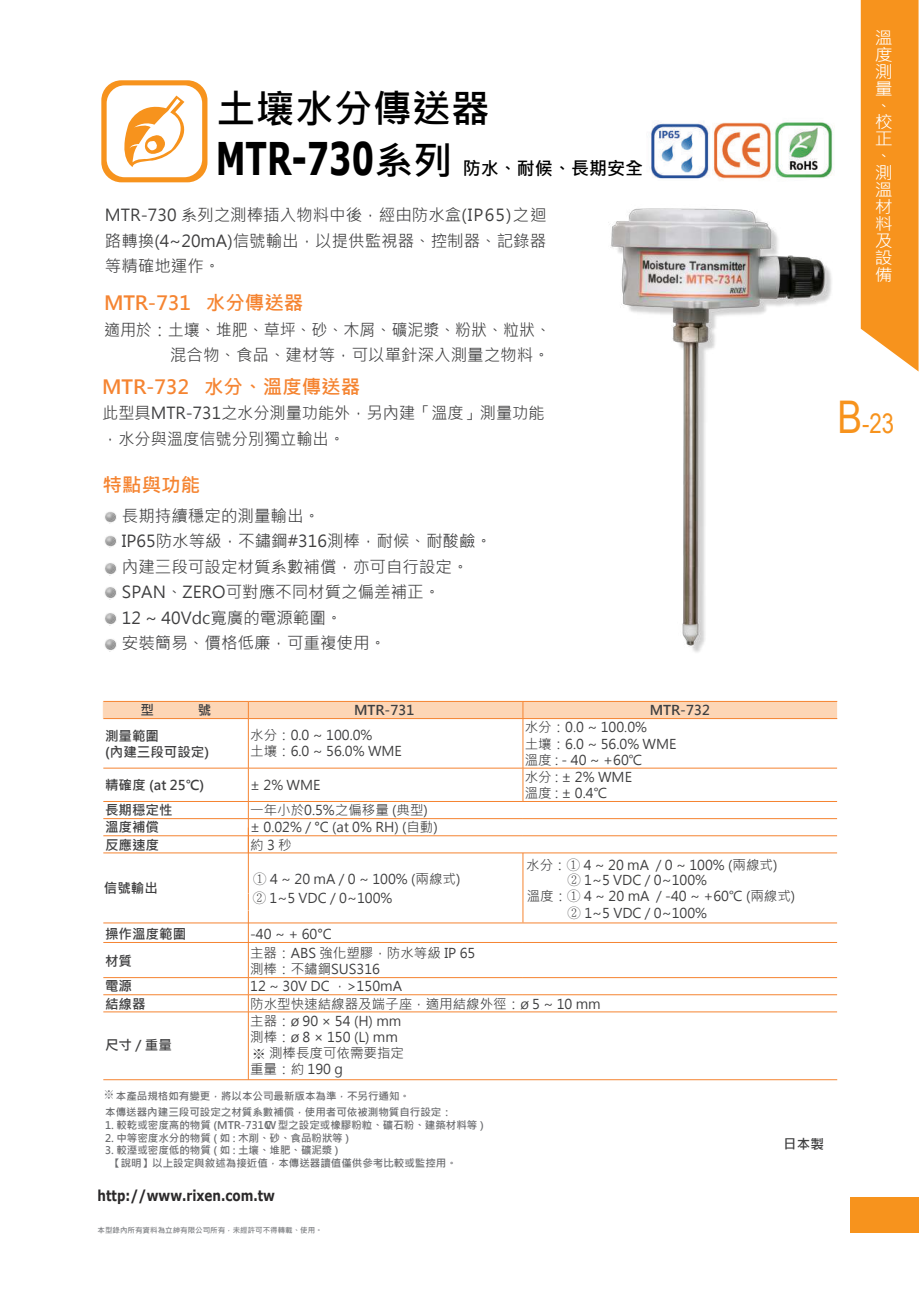
<style>
.page{position:relative;width:919px;height:1289px;background:#fff}
.page>*{position:absolute;margin:0;border:0;box-sizing:border-box;transform-origin:0 0}
.t1{font:700 39px "Microsoft Jheng Hei";color:#000}
.t2{font:27px "Arial Narrow";color:#f7931d}
.t3{font:700 19.5px "Microsoft Jheng Hei";color:#f58431}
.t4{font:700 18px "Microsoft Jheng Hei";color:#000}
.t5{font:16.95px/17px "Microsoft Jheng Hei";color:#fff;scale:1.06 1}
.t6{font:16.5px/25.5px "Microsoft Jheng Hei";color:#3e3e3f}
.t7{font:700 15px "Verdana";color:#2b292a;scale:.8 1}
.t8{font:13.5px/16.2px "Microsoft Jheng Hei";color:#3e3e3f}
.t9{font:700 13.5px/16.2px "Microsoft Jheng Hei";color:#3e3e3f}
.t10{font:700 10.5px/12.6px "Microsoft Jheng Hei";color:#6c6d70}
.t11{font:700 7.5px "Microsoft Jheng Hei";color:#808285}
.s1{font-family:"Verdana";font-size:45px}
.s2{font-size:39px}
.s3{font-size:45px}
.s4{font-family:"Adobe Ming Std";font-weight:300}
.s5{font-family:"P Ming Li U"}
.s6{font-family:"P Ming Li U";font-weight:400;font-size:11.7px}
</style>
<div class="page">
<svg style="left:860px;top:0;width:58px;height:371px;background:#f79a2c"></svg>
<div style="left:850px;top:1197px;width:68px;height:35px;background:#f7931d"></div>
<svg style="left:101px;top:80px;width:106px;height:102px"></svg>
<hr style="left:103px;top:718px;width:145px;height:1px;background:#f58431">
<hr style="left:248px;top:718px;width:275px;height:1px;background:#f58431">
<hr style="left:248px;top:718px;width:1px;height:50px;background:#f58431">
<hr style="left:523px;top:718px;width:314px;height:1px;background:#f58431">
<hr style="left:522px;top:718px;width:1px;height:50px;background:#f58431">
<hr style="left:103px;top:767px;width:145px;height:1px;background:#f58431">
<hr style="left:248px;top:767px;width:275px;height:1px;background:#f58431">
<hr style="left:248px;top:768px;width:1px;height:33px;background:#f58431">
<hr style="left:523px;top:767px;width:314px;height:1px;background:#f58431">
<hr style="left:522px;top:768px;width:1px;height:33px;background:#f58431">
<hr style="left:103px;top:801px;width:145px;height:1px;background:#f58431">
<hr style="left:248px;top:801px;width:275px;height:1px;background:#f58431">
<hr style="left:523px;top:801px;width:314px;height:1px;background:#f58431">
<hr style="left:103px;top:818px;width:145px;height:1px;background:#f58431">
<hr style="left:248px;top:818px;width:275px;height:1px;background:#f58431">
<hr style="left:523px;top:818px;width:314px;height:1px;background:#f58431">
<hr style="left:103px;top:835px;width:145px;height:1px;background:#f58431">
<hr style="left:248px;top:835px;width:275px;height:1px;background:#f58431">
<svg style="left:248px;top:801px;width:1px;height:26px"></svg>
<hr style="left:523px;top:835px;width:314px;height:1px;background:#f58431">
<hr style="left:103px;top:852px;width:145px;height:1px;background:#f58431">
<hr style="left:248px;top:852px;width:275px;height:1px;background:#f58431">
<hr style="left:248px;top:827px;width:1px;height:66px;background:#f58431">
<hr style="left:523px;top:852px;width:314px;height:1px;background:#f58431">
<hr style="left:522px;top:852px;width:1px;height:70px;background:#f58431">
<hr style="left:103px;top:922px;width:145px;height:1px;background:#f58431">
<hr style="left:248px;top:922px;width:275px;height:1px;background:#f58431">
<svg style="left:248px;top:893px;width:1px;height:17px"></svg>
<hr style="left:523px;top:922px;width:314px;height:1px;background:#f58431">
<hr style="left:103px;top:942px;width:145px;height:1px;background:#f58431">
<hr style="left:248px;top:942px;width:275px;height:1px;background:#f58431">
<hr style="left:248px;top:910px;width:1px;height:67px;background:#f58431">
<hr style="left:523px;top:942px;width:314px;height:1px;background:#f58431">
<hr style="left:103px;top:977px;width:145px;height:1px;background:#f58431">
<hr style="left:248px;top:977px;width:275px;height:1px;background:#f58431">
<hr style="left:523px;top:977px;width:314px;height:1px;background:#f58431">
<hr style="left:103px;top:994px;width:145px;height:1px;background:#f58431">
<hr style="left:248px;top:994px;width:275px;height:1px;background:#f58431">
<svg style="left:248px;top:977px;width:1px;height:34px"></svg>
<hr style="left:523px;top:994px;width:314px;height:1px;background:#f58431">
<hr style="left:103px;top:1011px;width:145px;height:1px;background:#f58431">
<hr style="left:248px;top:1011px;width:275px;height:1px;background:#f58431">
<hr style="left:248px;top:1012px;width:1px;height:67px;background:#f58431">
<hr style="left:523px;top:1011px;width:314px;height:1px;background:#f58431">
<hr style="left:103px;top:1079px;width:734px;height:1px;background:#f58431">
<div style="left:103px;top:701px;width:734px;height:17px;background:#fdd6b6"></div>
<img style="left:712px;top:122px;width:121px;height:53px">
<img style="left:649px;top:121px;width:61px;height:54px">
<img style="left:608px;top:175px;width:224px;height:477px">
<img style="left:105px;top:511px;width:12px;height:13px">
<img style="left:105px;top:639px;width:12px;height:13px">
<img style="left:105px;top:587px;width:12px;height:13px">
<img style="left:105px;top:613px;width:12px;height:13px">
<img style="left:105px;top:535px;width:12px;height:13px">
<img style="left:105px;top:563px;width:12px;height:13px">
<h1 class="t1" style="left:216px;top:84px;width:275px">土壤水分傳送器</h1>
<h3 class="t4" style="left:216px;top:157px;width:429px"><span class="s1">MTR-730</span><span class="s2">系列</span>防水、耐候、長期安全</h3>
<p class="t6" style="left:105px;top:202px;width:443px;text-align:justify">MTR-730 系列之測棒插入物料中後，經由防水盒(IP65)之迴路轉換(4~20mA)信號輸出，以提供監視器、控制器、記錄器等精確地運作。</p>
<h3 class="t3" style="left:104px;top:291px;width:201px">MTR-731 水分傳送器</h3>
<p class="t6" style="left:104px;top:317px;width:448px;text-align:right">適用於：土壤、堆肥、草坪、砂、木屑、礦泥漿、粉狀、粒狀、混合物、食品、建材等，可以單針深入測量之物料。</p>
<h3 class="t3" style="left:102px;top:374px;width:259px">MTR-732 水分、溫度傳送器</h3>
<p class="t6" style="left:102px;top:400px;width:444px">此型具MTR-731之水分測量功能外，另內建「溫度」測量功能，水分與溫度信號分別獨立輸出。</p>
<h3 class="t3" style="left:103px;top:473px;width:99px">特點與功能</h3>
<p class="t6" style="left:122px;top:503px;width:371px">長期持續穩定的測量輸出。<br>IP65防水等級，不鏽鋼#316測棒，耐候、耐酸鹼。內建三段可設定材質系數補償，亦可自行設定。<br>SPAN、ZERO可對應不同材質之偏差補正。<br>12 ~ 40Vdc寬廣的電源範圍。<br>安裝簡易、價格低廉，可重複使用。</p>
<p class="t5" style="left:874px;top:29px;width:18px">溫度測量︑校正︑測溫材料及設備</p>
<h2 class="t2" style="left:837px;top:404px;width:58px"><span class="s3">B</span>-23</h2>
<p class="t9" style="left:354px;top:702px;width:62px">MTR-731</p>
<p class="t9" style="left:649px;top:702px;width:62px">MTR-732</p>
<p class="t9" style="left:105px;top:727px;width:105px">測量範圍<br>(內建三段可設定)</p>
<p class="t8" style="left:250px;top:727px;width:153px">水分：0.0 ~ 100.0%<br>土壤：6.0 ~ 56.0% WME</p>
<p class="t8" style="left:524px;top:719px;width:153px">水分：0.0 ~ 100.0%<br>土壤：6.0 ~ 56.0% WME溫度 : - 40 ~ +60℃</p>
<p class="t9" style="left:105px;top:777px;width:101px">精確度 (at 25℃)</p>
<p class="t8" style="left:250px;top:777px;width:72px">± 2% WME</p>
<p class="t8" style="left:524px;top:769px;width:109px">水分 : ± 2% WME溫度 : ± 0.4℃</p>
<p class="t9" style="left:105px;top:802px;width:69px">長期穩定性</p>
<p class="t8" style="left:250px;top:802px;width:179px">一年小於0.5%之偏移量 (典型)</p>
<p class="t9" style="left:105px;top:819px;width:55px">溫度補償</p>
<p class="t8" style="left:250px;top:819px;width:189px">± 0.02% / °C (at 0% RH) (自動)</p>
<p class="t9" style="left:105px;top:836px;width:55px">反應速度</p>
<p class="t8" style="left:250px;top:836px;width:43px">約3秒</p>
<p class="t9" style="left:104px;top:879px;width:55px">信號輸出</p>
<p class="t8" style="left:526px;top:856px;width:252px">水分：<span class="s4">①</span> 4 ~ 20 mA / 0 ~ 100% (兩線式)</p>
<p class="t8" style="left:526px;top:887px;width:270px">溫度：<span class="s4">①</span> 4 ~ 20 mA / -40 ~ +60℃ (兩線式)</p>
<p class="t8" style="left:253px;top:871px;width:209px"><span class="s4">①</span> 4 ~ 20 mA / 0 ~ 100% (兩線式)</p>
<p class="t8" style="left:567px;top:872px;width:141px"><span class="s4">②</span> 1~5 VDC / 0~100%</p>
<p class="t8" style="left:567px;top:905px;width:141px"><span class="s4">②</span> 1~5 VDC / 0~100%</p>
<p class="t8" style="left:253px;top:889px;width:141px"><span class="s4">②</span> 1~5 VDC / 0~100%</p>
<p class="t9" style="left:105px;top:926px;width:82px">操作溫度範圍</p>
<p class="t8" style="left:250px;top:926px;width:83px">-40 ~ + 60°C</p>
<p class="t9" style="left:105px;top:953px;width:28px">材質</p>
<p class="t8" style="left:250px;top:945px;width:227px">主器：ABS 強化塑膠，防水等級 IP 65測棒：不鏽鋼SUS316</p>
<p class="t9" style="left:105px;top:978px;width:28px">電源</p>
<p class="t8" style="left:250px;top:978px;width:153px">12 ~ 30V DC ，&gt;150mA</p>
<p class="t9" style="left:105px;top:995px;width:42px">結線器</p>
<p class="t8" style="left:250px;top:995px;width:352px">防水型快速結線器及端子座，適用結線外徑：ø 5 ~ 10 mm</p>
<p class="t9" style="left:105px;top:1037px;width:68px">尺寸 / 重量</p>
<p class="t8" style="left:250px;top:1012px;width:155px">主器：ø 90 × 54 (H) mm測棒：ø 8 × 150 (L) mm <span class="s5">※</span> 測棒長度可依需要指定重量：約 190 g</p>
<p class="t10" style="left:104px;top:1089px;width:307px"><span class="s6">※</span> 本產品規格如有變更，將以本公司最新版本為準，不另行通知。</p>
<p class="t10" style="left:105px;top:1106px;width:348px">本傳送器內建三段可設定之材質系數補償，使用者可依被測物質自行設定：</p>
<p class="t10" style="left:105px;top:1118px;width:380px">1. 較乾或密度高的物質 (MTR-731CW型之設定或橡膠粉粒、礦石粉、建築材料等 )</p>
<p class="t10" style="left:105px;top:1131px;width:245px">2. 中等密度水分的物質 ( 如 : 木削、砂、食品粉狀等 )</p>
<p class="t10" style="left:110px;top:1143px;width:348px;text-indent:-5px">3. 較溼或密度低的物質 ( 如 : 土壤、堆肥、礦泥漿 )<br>【說明】以上設定與敘述為接近值，本傳送器讀值僅供參考比較或監控用。</p>
<p class="t7" style="left:98px;top:1184px;width:223px">http://www.rixen.com.tw</p>
<p class="t11" style="left:98px;top:1225px;width:226px">本型錄內所有資料為立紳有限公司所有，未經許可不得轉載、使用。</p>
<p class="t9" style="left:783px;top:1136px;width:42px">日本製</p>
</div>
